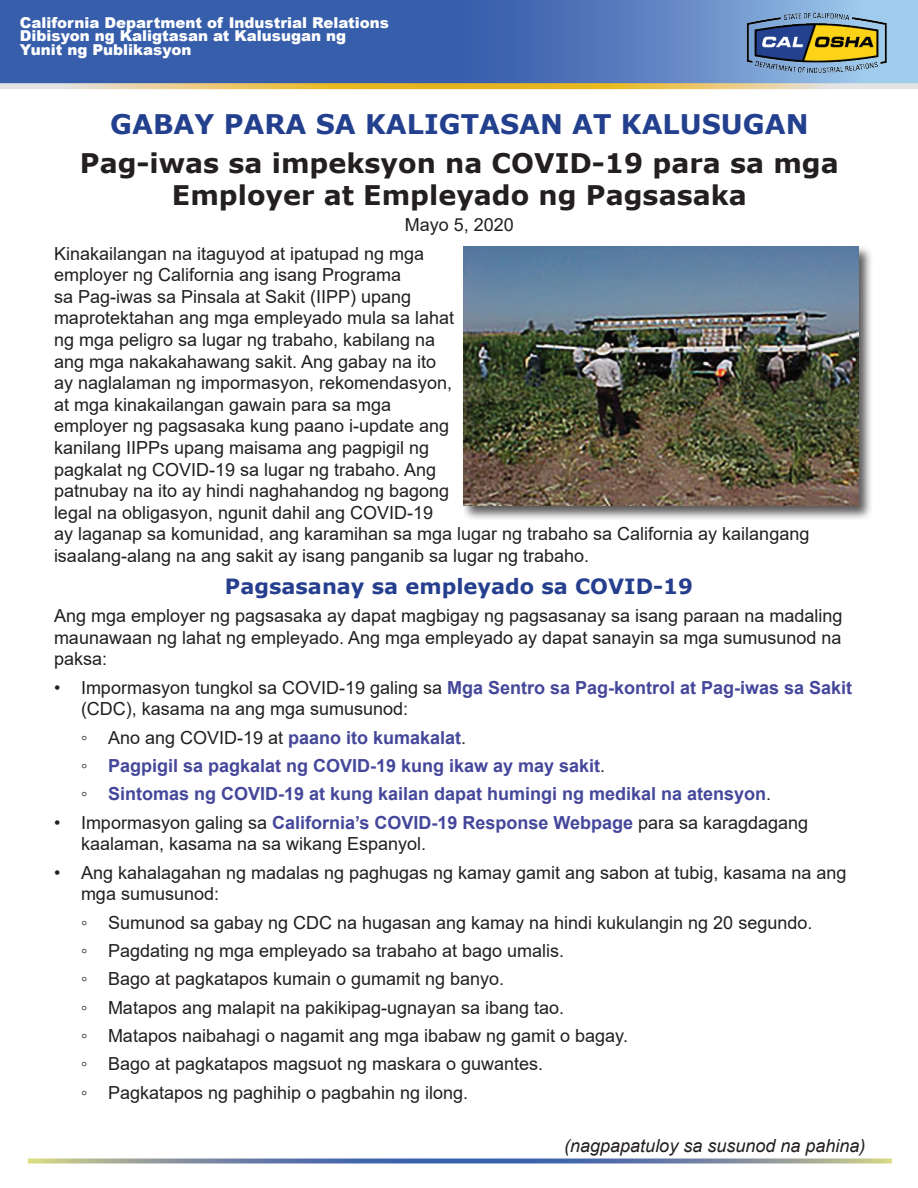
<style>
.page{position:relative;width:918px;height:1188px;background:#fff}
.page>*{position:absolute;margin:0;border:0;box-sizing:border-box;transform-origin:0 0}
.Title_of_fact_sheet{font:700 27px/39.2px "Verdana";color:#231f20;text-align:center}
.t1{font:700 21px "Verdana";color:#253f8e}
.Title_of_fact_sheet-2{font:18px/21.6px "Arial";color:#231f20}
.t2{font:700 18px "Arial";color:#44479a}
.t3{font:italic 18px "Arial";color:#231f20}
.t4{font:900 15px/13.5px "Arial";color:#fff}
.s1{color:#23408e}
.s2{font-weight:700;color:#44479a}
.s3{font-weight:400;color:#231f20}
</style>
<div class="page">
<svg style="left:0;top:0;width:918px;height:89px;background:#4c6dab"></svg>
<img style="left:722px;top:0;width:189px;height:89px">
<svg style="left:28px;top:1159px;width:864px;height:4px;background:#7286a0"></svg>
<div style="left:461px;top:245px;width:412px;height:276px;background:#231f20;opacity:.75"></div>
<img style="left:463px;top:246px;width:395px;height:259px">
<p class="t4" style="left:20px;top:15px;width:370px">California Department of Industrial Relations<br>Dibisyon ng Kaligtasan at Kalusugan ng<br>Yunit ng Publikasyon</p>
<h1 class="Title_of_fact_sheet" style="left:80px;top:104px;width:760px"><span class="s1">GABAY PARA SA KALIGTASAN AT KALUSUGAN<br></span>Pag-iwas sa impeksyon na COVID-19 para sa mga</h1>
<h1 class="Title_of_fact_sheet" style="left:172px;top:175px;width:576px">Employer at Empleyado ng Pagsasaka</h1>
<h1 class="Title_of_fact_sheet-2" style="left:405px;top:213px;width:111px">Mayo 5, 2020</h1>
<p class="Title_of_fact_sheet-2" style="left:54px;top:242px;width:757px">Kinakailangan na itaguyod at ipatupad ng mga<br>employer ng California ang isang Programa<br>sa Pag-iwas sa Pinsala at Sakit (IIPP) upang<br>maprotektahan ang mga empleyado mula sa lahat<br>ng mga peligro sa lugar ng trabaho, kabilang na<br>ang mga nakakahawang sakit. Ang gabay na ito<br>ay naglalaman ng impormasyon, rekomendasyon,<br>at mga kinakailangan gawain para sa mga<br>employer ng pagsasaka kung paano i-update ang<br>kanilang IIPPs upang maisama ang pagpigil ng<br>pagkalat ng COVID-19 sa lugar ng trabaho. Ang<br>patnubay na ito ay hindi naghahandog ng bagong<br>legal na obligasyon, ngunit dahil ang COVID-19<br>ay laganap sa komunidad, ang karamihan sa mga lugar ng trabaho sa California ay kailangang isaalang-alang na ang sakit ay isang panganib sa lugar ng trabaho.</p>
<h2 class="t1" style="left:225px;top:571px;width:470px">Pagsasanay sa empleyado sa COVID-19</h2>
<p class="Title_of_fact_sheet-2" style="left:54px;top:605px;width:790px;text-align:justify">Ang mga employer ng pagsasaka ay dapat magbigay ng pagsasanay sa isang paraan na madaling maunawaan ng lahat ng empleyado. Ang mga empleyado ay dapat sanayin sa mga sumusunod na paksa:</p>
<p class="Title_of_fact_sheet-2" style="left:81px;top:677px;width:773px;text-indent:-27px">• Impormasyon tungkol sa COVID-19 galing sa <span class="s2">Mga Sentro sa Pag-kontrol at Pag-iwas sa Sakit </span>(CDC), kasama na ang mga sumusunod:</p>
<p class="Title_of_fact_sheet-2" style="left:81px;top:727px;width:387px">◦ Ano ang COVID-19 at <span class="s2">paano ito kumakalat</span>.</p>
<p class="t2" style="left:81px;top:753px;width:526px"><span class="s3">◦</span> Pagpigil sa pagkalat ng COVID-19 kung ikaw ay may sakit<span class="s3">.</span></p>
<p class="t2" style="left:81px;top:781px;width:692px"><span class="s3">◦</span> Sintomas ng COVID-19 at kung kailan dapat humingi ng medikal na atensyon<span class="s3">.</span></p>
<p class="Title_of_fact_sheet-2" style="left:81px;top:812px;width:729px;text-indent:-27px">• Impormasyon galing sa <span class="s2">California’s COVID-19 Response Webpage</span> para sa karagdagang kaalaman, kasama na sa wikang Espanyol.</p>
<p class="Title_of_fact_sheet-2" style="left:81px;top:862px;width:767px;text-indent:-27px">• Ang kahalagahan ng madalas ng paghugas ng kamay gamit ang sabon at tubig, kasama na ang mga sumusunod:</p>
<p class="Title_of_fact_sheet-2" style="left:81px;top:911px;width:733px">◦ Sumunod sa gabay ng CDC na hugasan ang kamay na hindi kukulangin ng 20 segundo.</p>
<p class="Title_of_fact_sheet-2" style="left:81px;top:940px;width:485px">◦ Pagdating ng mga empleyado sa trabaho at bago umalis.</p>
<p class="Title_of_fact_sheet-2" style="left:81px;top:968px;width:425px">◦ Bago at pagkatapos kumain o gumamit ng banyo.</p>
<p class="Title_of_fact_sheet-2" style="left:81px;top:997px;width:485px">◦ Matapos ang malapit na pakikipag-ugnayan sa ibang tao.</p>
<p class="Title_of_fact_sheet-2" style="left:81px;top:1025px;width:549px">◦ Matapos naibahagi o nagamit ang mga ibabaw ng gamit o bagay.</p>
<p class="Title_of_fact_sheet-2" style="left:81px;top:1053px;width:464px">◦ Bago at pagkatapos magsuot ng maskara o guwantes.</p>
<p class="Title_of_fact_sheet-2" style="left:81px;top:1082px;width:389px">◦ Pagkatapos ng paghihip o pagbahin ng ilong.</p>
<p class="t3" style="left:564px;top:1134px;width:303px">(nagpapatuloy sa susunod na pahina)</p>
</div>
